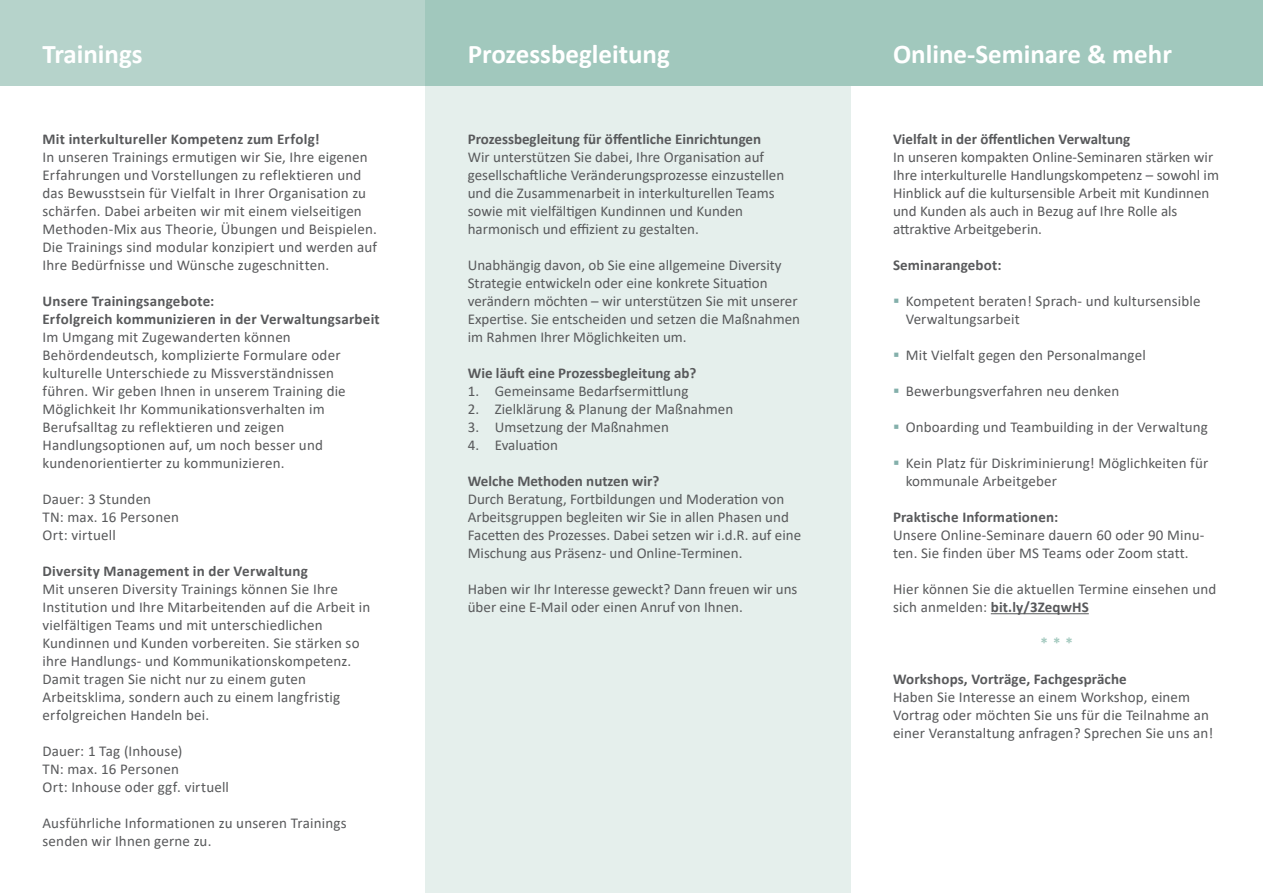
<style>
.page{position:relative;width:1263px;height:893px;background:#fff}
.page>*{position:absolute;margin:0;border:0;box-sizing:border-box;transform-origin:0 0}
._01_Überschrift_weiß{font:700 27px "Calibri";color:#fff}
._04_Fließtext_Calibr{font:15px/18px "Calibri";letter-spacing:.01em;color:#58595b}
._04_Aufzählung{font:15px/18px "Calibri";letter-spacing:.01em;color:#58595b}
._04_Aufzählung-2{font:700 15px "Calibri";color:#58595b}
._04_Aufzählung-3{font:700 15px "Calibri";color:#a1c8bd}
.s1{font-weight:700}
</style>
<div class="page">
<div style="left:425px;top:85px;width:425px;height:808px;background:#e5efec"></div>
<div style="left:0;top:0;width:425px;height:85px;background:#b6d3cb"></div>
<div style="left:425px;top:0;width:425px;height:85px;background:#a1c8bd"></div>
<div style="left:850px;top:0;width:413px;height:85px;background:#a1c8bd"></div>
<hr style="left:991px;top:613px;width:98px;height:1px;background:#58595b">
<p class="_01_Überschrift_weiß" style="left:43px;top:35px;width:102px">Trainings</p>
<p class="_01_Überschrift_weiß" style="left:468px;top:35px;width:204px">Prozessbegleitung</p>
<p class="_01_Überschrift_weiß" style="left:893px;top:35px;width:280px">Online-Seminare &amp; mehr</p>
<p class="_04_Fließtext_Calibr" style="left:43px;top:130px;width:336px"><span class="s1">Mit interkultureller Kompetenz zum Erfolg!<br></span>In unseren Trainings ermutigen wir Sie, Ihre eigenen Erfahrungen und Vorstellungen zu reflektieren und das Bewusstsein für Vielfalt in Ihrer Organisation zu schärfen. Dabei arbeiten wir mit einem vielseitigen Methoden-Mix aus Theorie, Übungen und Beispielen.<br>Die Trainings sind modular konzipiert und werden auf Ihre Bedürfnisse und Wünsche zugeschnitten.</p>
<p class="_04_Fließtext_Calibr" style="left:43px;top:292px;width:339px"><span class="s1">Unsere Trainingsangebote:<br>Erfolgreich kommunizieren in der Verwaltungsarbeit </span>Im Umgang mit Zugewanderten können Behördendeutsch, komplizierte Formulare oder kulturelle Unterschiede zu Missverständnissen führen. Wir geben Ihnen in unserem Training die Möglichkeit Ihr Kommunikationsverhalten im Berufsalltag zu reflektieren und zeigen Handlungsoptionen auf, um noch besser und kundenorientierter zu kommunizieren.</p>
<p class="_04_Fließtext_Calibr" style="left:43px;top:490px;width:138px">Dauer: 3 Stunden<br>TN: max. 16 Personen<br>Ort: virtuell</p>
<p class="_04_Fließtext_Calibr" style="left:43px;top:562px;width:329px"><span class="s1">Diversity Management in der Verwaltung<br></span>Mit unseren Diversity Trainings können Sie Ihre Institution und Ihre Mitarbeitenden auf die Arbeit in vielfältigen Teams und mit unterschiedlichen Kundinnen und Kunden vorbereiten. Sie stärken so ihre Handlungs- und Kommunikationskompetenz.<br>Damit tragen Sie nicht nur zu einem guten Arbeitsklima, sondern auch zu einem langfristig erfolgreichen Handeln bei.</p>
<p class="_04_Fließtext_Calibr" style="left:43px;top:742px;width:188px">Dauer: 1 Tag (Inhouse)<br>TN: max. 16 Personen<br>Ort: Inhouse oder ggf. virtuell</p>
<p class="_04_Fließtext_Calibr" style="left:43px;top:814px;width:306px">Ausführliche Informationen zu unseren Trainings senden wir Ihnen gerne zu.</p>
<p class="_04_Aufzählung-2" style="left:468px;top:128px;width:295px">Prozessbegleitung für öffentliche Einrichtungen</p>
<p class="_04_Fließtext_Calibr" style="left:468px;top:148px;width:298px">Wir unterstützen Sie dabei, Ihre Organisation auf</p>
<p class="_04_Fließtext_Calibr" style="left:468px;top:166px;width:318px">gesellschaftliche Veränderungsprozesse einzustellen und die Zusammenarbeit in interkulturellen Teams</p>
<p class="_04_Fließtext_Calibr" style="left:468px;top:202px;width:277px">sowie mit vielfältigen Kundinnen und Kunden</p>
<p class="_04_Fließtext_Calibr" style="left:468px;top:220px;width:233px">harmonisch und effizient zu gestalten.</p>
<p class="_04_Fließtext_Calibr" style="left:468px;top:256px;width:334px">Unabhängig davon, ob Sie eine allgemeine Diversity Strategie entwickeln oder eine konkrete Situation verändern möchten – wir unterstützen Sie mit unserer Expertise. Sie entscheiden und setzen die Maßnahmen im Rahmen Ihrer Möglichkeiten um.</p>
<p class="_04_Aufzählung-2" style="left:468px;top:362px;width:230px">Wie läuft eine Prozessbegleitung ab?</p>
<p class="_04_Fließtext_Calibr" style="left:468px;top:382px;width:222px">1. Gemeinsame Bedarfsermittlung</p>
<p class="_04_Fließtext_Calibr" style="left:468px;top:400px;width:267px">2. Zielklärung &amp; Planung der Maßnahmen</p>
<p class="_04_Fließtext_Calibr" style="left:468px;top:418px;width:203px">3. Umsetzung der Maßnahmen</p>
<p class="_04_Fließtext_Calibr" style="left:468px;top:436px;width:92px">4. Evaluation</p>
<p class="_04_Aufzählung-2" style="left:468px;top:470px;width:193px">Welche Methoden nutzen wir?</p>
<p class="_04_Fließtext_Calibr" style="left:468px;top:490px;width:318px">Durch Beratung, Fortbildungen und Moderation von</p>
<p class="_04_Fließtext_Calibr" style="left:468px;top:508px;width:323px">Arbeitsgruppen begleiten wir Sie in allen Phasen und</p>
<p class="_04_Fließtext_Calibr" style="left:468px;top:526px;width:335px">Facetten des Prozesses. Dabei setzen wir i.d.R. auf eine<br>Mischung aus Präsenz- und Online-Terminen.</p>
<p class="_04_Fließtext_Calibr" style="left:468px;top:580px;width:331px">Haben wir Ihr Interesse geweckt? Dann freuen wir uns über eine E-Mail oder einen Anruf von Ihnen.</p>
<p class="_04_Aufzählung-2" style="left:893px;top:128px;width:239px">Vielfalt in der öffentlichen Verwaltung</p>
<p class="_04_Fließtext_Calibr" style="left:893px;top:148px;width:327px">In unseren kompakten Online-Seminaren stärken wir Ihre interkulturelle Handlungskompetenz – sowohl im Hinblick auf die kultursensible Arbeit mit Kundinnen und Kunden als auch in Bezug auf Ihre Rolle als</p>
<p class="_04_Fließtext_Calibr" style="left:893px;top:220px;width:151px">attraktive Arbeitgeberin.</p>
<p class="_04_Aufzählung-2" style="left:893px;top:254px;width:110px">Seminarangebot:</p>
<p class="_04_Fließtext_Calibr" style="left:906px;top:292px;width:296px">Kompetent beraten! Sprach- und kultursensible<br>Verwaltungsarbeit</p>
<p class="_04_Fließtext_Calibr" style="left:906px;top:346px;width:241px">Mit Vielfalt gegen den Personalmangel</p>
<p class="_04_Fließtext_Calibr" style="left:906px;top:382px;width:215px">Bewerbungsverfahren neu denken</p>
<p class="_04_Fließtext_Calibr" style="left:906px;top:418px;width:304px">Onboarding und Teambuilding in der Verwaltung</p>
<p class="_04_Fließtext_Calibr" style="left:906px;top:454px;width:304px">Kein Platz für Diskriminierung! Möglichkeiten für kommunale Arbeitgeber</p>
<p class="_04_Aufzählung" style="left:893px;top:508px;width:313px"><span class="s1">Praktische Informationen:<br></span>Unsere Online-Seminare dauern 60 oder 90 Minu&shy;ten. Sie finden über MS Teams oder Zoom statt.</p>
<p class="_04_Aufzählung" style="left:893px;top:580px;width:325px">Hier können Sie die aktuellen Termine einsehen und sich anmelden: <span class="s1">bit.ly/3ZeqwHS</span></p>
<p class="_04_Aufzählung-3" style="left:1041px;top:632px;width:34px">* * *</p>
<p class="_04_Aufzählung" style="left:893px;top:670px;width:322px"><span class="s1">Workshops, Vorträge, Fachgespräche<br></span>Haben Sie Interesse an einem Workshop, einem Vortrag oder möchten Sie uns für die Teilnahme an einer Veranstaltung anfragen? Sprechen Sie uns an!</p>
</div>
